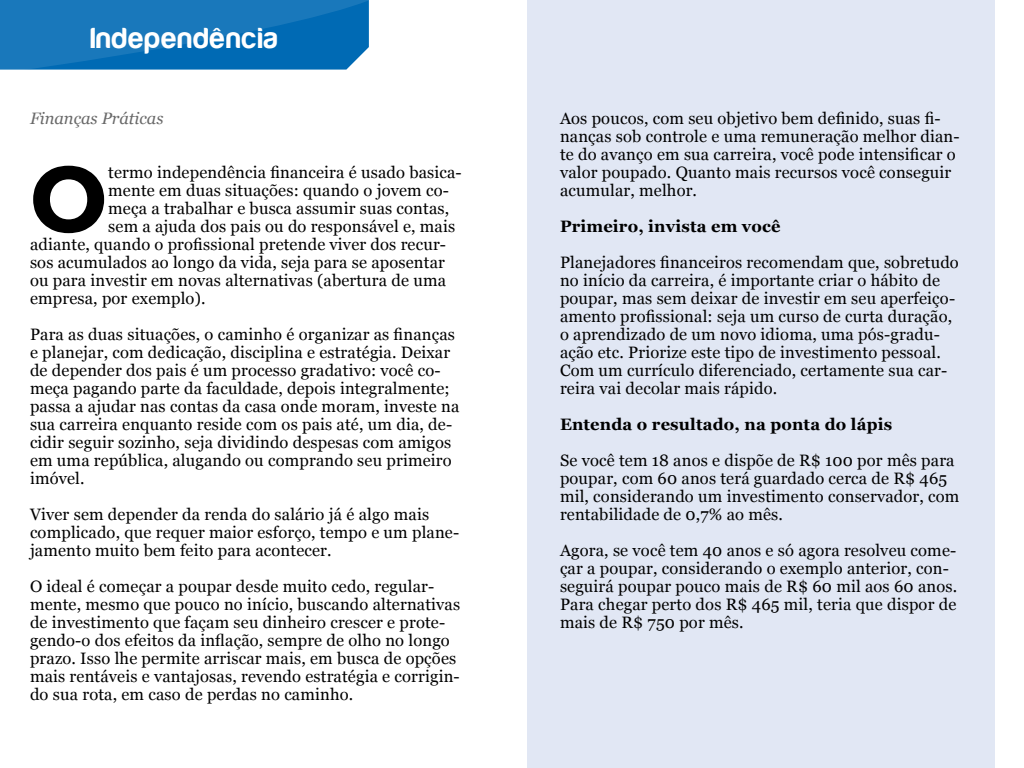
<style>
.page{position:relative;width:1024px;height:768px;background:#fff}
.page>*{position:absolute;margin:0;border:0;box-sizing:border-box;transform-origin:0 0}
.t1{font:700 95.6px "Humanist 521 BT";color:#000}
.t2{font:30px "Harabara";letter-spacing:.05em;color:#fff}
.t3{font:16.5px/18px "Georgia";letter-spacing:.01em;color:#000}
.t4{font:700 16.5px "Georgia";letter-spacing:.01em;color:#000}
.t5{font:italic 16.5px "Georgia";color:#696969}
</style>
<div class="page">
<div style="left:527px;top:0;width:467px;height:768px;background:#e1e7f4"></div>
<svg style="left:0;top:0;width:369px;height:70px;background:#1274b9"></svg>
<h2 class="t2" style="left:91px;top:22px;width:188px">Independência</h2>
<p class="t5" style="left:30px;top:106px;width:135px">Finanças Práticas</p>
<h1 class="t1" style="left:30px;top:140px;width:72px">O</h1>
<p class="t3" style="left:108px;top:163px;width:355px">termo independência financeira é usado basica-</p>
<p class="t3" style="left:108px;top:181px;width:342px">mente em duas situações: quando o jovem co-</p>
<p class="t3" style="left:108px;top:199px;width:343px">meça a trabalhar e busca assumir suas contas,</p>
<p class="t3" style="left:108px;top:217px;width:348px">sem a ajuda dos pais ou do responsável e, mais</p>
<p class="t3" style="left:30px;top:235px;width:418px">adiante, quando o profissional pretende viver dos recur-</p>
<p class="t3" style="left:30px;top:253px;width:417px">sos acumulados ao longo da vida, seja para se aposentar</p>
<p class="t3" style="left:30px;top:271px;width:418px">ou para investir em novas alternativas (abertura de uma</p>
<p class="t3" style="left:30px;top:289px;width:177px">empresa, por exemplo).</p>
<p class="t3" style="left:30px;top:325px;width:431px">Para as duas situações, o caminho é organizar as finanças e planejar, com dedicação, disciplina e estratégia. Deixar de depender dos pais é um processo gradativo: você co&shy;meça pagando parte da faculdade, depois integralmente; passa a ajudar nas contas da casa onde moram, investe na sua carreira enquanto reside com os pais até, um dia, de&shy;cidir seguir sozinho, seja dividindo despesas com amigos em uma república, alugando ou comprando seu primeiro imóvel.</p>
<p class="t3" style="left:30px;top:505px;width:431px">Viver sem depender da renda do salário já é algo mais complicado, que requer maior esforço, tempo e um plane&shy;jamento muito bem feito para acontecer.</p>
<p class="t3" style="left:30px;top:577px;width:432px">O ideal é começar a poupar desde muito cedo, regular&shy;mente, mesmo que pouco no início, buscando alternativas de investimento que façam seu dinheiro crescer e prote&shy;gendo-o dos efeitos da inflação, sempre de olho no longo prazo. Isso lhe permite arriscar mais, em busca de opções mais rentáveis e vantajosas, revendo estratégia e corrigin&shy;do sua rota, em caso de perdas no caminho.</p>
<p class="t3" style="left:560px;top:109px;width:401px">Aos poucos, com seu objetivo bem definido, suas fi&shy;nanças sob controle e uma remuneração melhor dian&shy;te do avanço em sua carreira, você pode intensificar o valor poupado. Quanto mais recursos você conseguir acumular, melhor.</p>
<p class="t4" style="left:560px;top:214px;width:222px">Primeiro, invista em você</p>
<p class="t3" style="left:560px;top:253px;width:400px">Planejadores financeiros recomendam que, sobretudo no início da carreira, é importante criar o hábito de poupar, mas sem deixar de investir em seu aperfeiço&shy;amento profissional: seja um curso de curta duração, o aprendizado de um novo idioma, uma pós-gradu&shy;ação etc. Priorize este tipo de investimento pessoal.<br>Com um currículo diferenciado, certamente sua car&shy;reira vai decolar mais rápido.</p>
<p class="t4" style="left:560px;top:412px;width:334px">Entenda o resultado, na ponta do lápis</p>
<p class="t3" style="left:560px;top:451px;width:401px">Se você tem 18 anos e dispõe de R$ 100 por mês para poupar, com 60 anos terá guardado cerca de R$ 465 mil, considerando um investimento conservador, com rentabilidade de 0,7% ao mês.</p>
<p class="t3" style="left:560px;top:541px;width:399px">Agora, se você tem 40 anos e só agora resolveu come&shy;çar a poupar, considerando o exemplo anterior, con&shy;seguirá poupar pouco mais de R$ 60 mil aos 60 anos.<br>Para chegar perto dos R$ 465 mil, teria que dispor de mais de R$ 750 por mês.</p>
</div>
